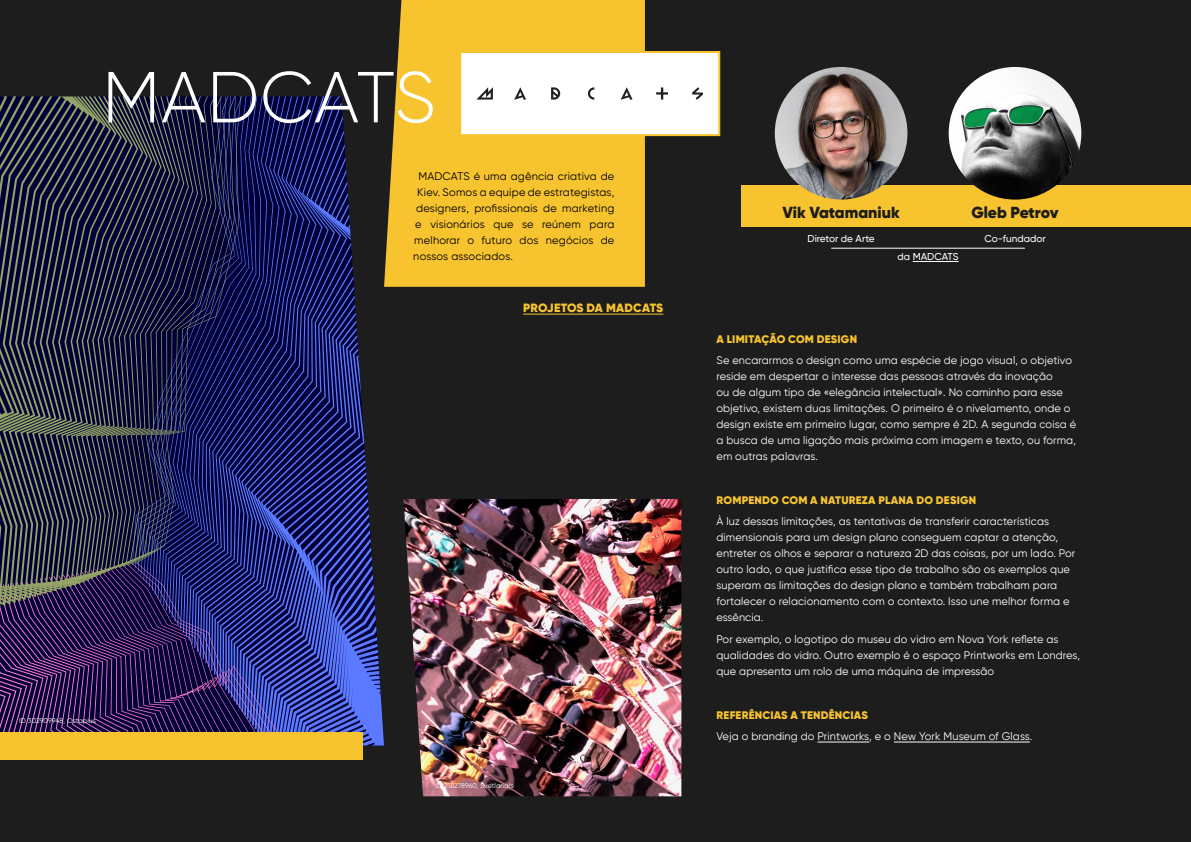
<style>
.page{position:relative;width:1191px;height:842px;background:#1d1d1d}
.page>*{position:absolute;margin:0;border:0;box-sizing:border-box;transform-origin:0 0}
.t1{font:300 72px "Gilroy";letter-spacing:.005em;color:#fff}
.t2{font:900 16px "Gilroy";color:#1d1d1d}
.t3{font:900 12px "Gilroy";letter-spacing:.01em;color:#f7c32f}
.t4{font:11px/16px "Gilroy";letter-spacing:.01em;color:#fff}
.t5{font:11px "Gilroy";letter-spacing:.02em;color:#000}
.t6{font:900 11px "Gilroy";letter-spacing:.02em;color:#f7c32f}
.t7{font:500 10px "Gilroy";color:#fff}
.t8{font:7px "Gilroy";letter-spacing:.01em;color:#fff}
</style>
<div class="page">
<div style="left:742px;top:185px;width:449px;height:41px;background:#f7c32f"></div>
<div style="left:384px;top:0;width:261px;height:287px;background:#f7c32f"></div>
<svg style="left:282px;top:103px;width:102px;height:642px"></svg>
<svg style="left:282px;top:96px;width:58px;height:544px;background:#1d2776"></svg>
<svg style="left:282px;top:96px;width:50px;height:541px;background:#1c2675"></svg>
<svg style="left:282px;top:96px;width:42px;height:537px;background:#1b2573"></svg>
<svg style="left:282px;top:96px;width:35px;height:533px;background:#1c2675"></svg>
<svg style="left:282px;top:96px;width:29px;height:529px;background:#1a236f"></svg>
<svg style="left:282px;top:96px;width:22px;height:525px;background:#18216d"></svg>
<svg style="left:282px;top:96px;width:16px;height:521px;background:#17206a"></svg>
<svg style="left:282px;top:96px;width:10px;height:518px;background:#161e68"></svg>
<svg style="left:280px;top:96px;width:6px;height:514px;background:#151d66"></svg>
<svg style="left:274px;top:96px;width:6px;height:467px;background:#141c64"></svg>
<svg style="left:268px;top:96px;width:6px;height:467px;background:#141b62"></svg>
<svg style="left:263px;top:96px;width:5px;height:467px;background:#141a62"></svg>
<svg style="left:257px;top:96px;width:6px;height:467px;background:#12185f"></svg>
<svg style="left:253px;top:96px;width:4px;height:467px;background:#121960"></svg>
<svg style="left:249px;top:96px;width:4px;height:467px;background:#12185e"></svg>
<svg style="left:246px;top:96px;width:3px;height:467px"></svg>
<svg style="left:242px;top:96px;width:4px;height:467px;background:#11175c"></svg>
<svg style="left:0;top:563px;width:282px;height:169px;background:#2e1f62"></svg>
<svg style="left:0;top:96px;width:235px;height:512px;background:#2c3047"></svg>
<svg style="left:136px;top:96px;width:106px;height:468px;background:#181d4d"></svg>
<hr style="left:817px;top:742px;width:52px;height:1px;background:#fff">
<hr style="left:894px;top:742px;width:135px;height:1px;background:#fff">
<hr style="left:523px;top:314px;width:140px;height:1px;background:#f7c32f">
<img style="left:775px;top:67px;width:132px;height:133px;border-radius:66px">
<img style="left:948px;top:67px;width:133px;height:133px;border-radius:66px">
<hr style="left:912px;top:261px;width:46px;height:1px;background:#fff">
<div style="left:0;top:732px;width:363px;height:27px;background:#f7c32f"></div>
<div style="left:460px;top:52px;width:259px;height:83px;background:#fff"></div>
<svg style="left:656px;top:87px;width:12px;height:13px"></svg>
<svg style="left:692px;top:87px;width:11px;height:13px"></svg>
<svg style="left:588px;top:87px;width:6px;height:13px"></svg>
<svg style="left:476px;top:87px;width:17px;height:13px"></svg>
<svg style="left:514px;top:87px;width:12px;height:13px"></svg>
<svg style="left:620px;top:87px;width:12px;height:13px"></svg>
<svg style="left:551px;top:87px;width:9px;height:13px"></svg>
<div style="left:459px;top:51px;width:261px;height:85px;border:2px solid #f7c32f"></div>
<img style="left:403px;top:499px;width:278px;height:297px">
<hr style="left:831px;top:248px;width:194px;height:1px;background:#fff">
<h1 class="t1" style="left:102px;top:53px;width:335px">MADCATS</h1>
<p class="t5" style="left:418px;top:169px;width:198px">MADCATS é uma agência criativa de</p>
<p class="t5" style="left:417px;top:185px;width:198px">Kiev. Somos a equipe de estrategistas,</p>
<p class="t5" style="left:416px;top:201px;width:200px">designers, profissionais de marketing</p>
<p class="t5" style="left:415px;top:217px;width:201px">e visionários que se reúnem para</p>
<p class="t5" style="left:414px;top:233px;width:201px">melhorar o futuro dos negócios de</p>
<p class="t5" style="left:413px;top:249px;width:101px">nossos associados.</p>
<p class="t3" style="left:523px;top:300px;width:142px">PROJETOS DA MADCATS</p>
<p class="t8" style="left:19px;top:716px;width:78px">ID 302909948, Ostapius</p>
<p class="t8" style="left:435px;top:781px;width:80px">ID 218278960, SvetlanaIs</p>
<h2 class="t2" style="left:782px;top:203px;width:119px">Vik Vatamaniuk</h2>
<p class="t7" style="left:807px;top:233px;width:69px">Diretor de Arte</p>
<p class="t7" style="left:897px;top:250px;width:62px">da MADCATS</p>
<h2 class="t2" style="left:971px;top:203px;width:89px">Gleb Petrov</h2>
<p class="t7" style="left:984px;top:233px;width:63px">Co-fundador</p>
<p class="t6" style="left:716px;top:332px;width:142px">A LIMITAÇÃO COM DESIGN</p>
<p class="t4" style="left:716px;top:352px;width:361px">Se encararmos o design como uma espécie de jogo visual, o objetivo reside em despertar o interesse das pessoas através da inovação<br>ou de algum tipo de «elegância intelectual». No caminho para esse objetivo, existem duas limitações. O primeiro é o nivelamento, onde o design existe em primeiro lugar, como sempre é 2D. A segunda coisa é a busca de uma ligação mais próxima com imagem e texto, ou forma, em outras palavras.</p>
<p class="t6" style="left:716px;top:493px;width:261px">ROMPENDO COM A NATUREZA PLANA DO DESIGN</p>
<p class="t4" style="left:716px;top:513px;width:360px">À luz dessas limitações, as tentativas de transferir características dimensionais para um design plano conseguem captar a atenção, entreter os olhos e separar a natureza 2D das coisas, por um lado. Por outro lado, o que justifica esse tipo de trabalho são os exemplos que superam as limitações do design plano e também trabalham para fortalecer o relacionamento com o contexto. Isso une melhor forma e essência.</p>
<p class="t4" style="left:716px;top:631px;width:365px">Por exemplo, o logotipo do museu do vidro em Nova York reflete as qualidades do vidro. Outro exemplo é o espaço Printworks em Londres, que apresenta um rolo de uma máquina de impressão</p>
<p class="t6" style="left:716px;top:708px;width:153px">REFERÊNCIAS A TENDÊNCIAS</p>
<p class="t4" style="left:716px;top:728px;width:317px">Veja o branding do Printworks, e o New York Museum of Glass.</p>
</div>
